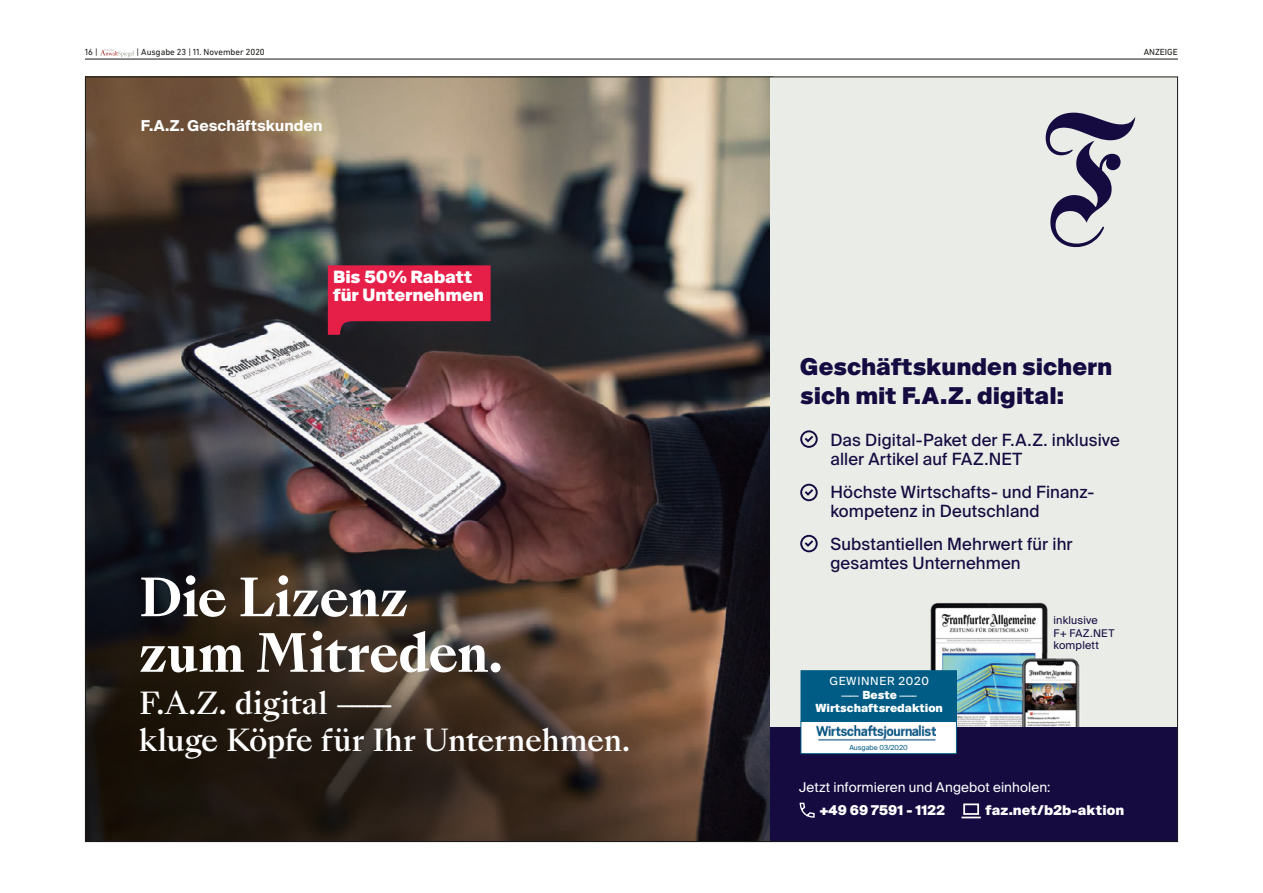
<style>
.page{position:relative;width:1263px;height:893px;background:#fff}
.page>*{position:absolute;margin:0;border:0;box-sizing:border-box;transform-origin:0 0}
.t1{font:700 51px/55.5px "Sang Bleu Kingdom";letter-spacing:-.005em;color:#fff}
.t2{font:500 29.55px/37px "Sang Bleu Kingdom";letter-spacing:-.015em;color:#fff}
.t3{font:900 23.25px/28.5px "Suisse Intl";color:#150b41}
.t4{font:16.95px/19.6px "Suisse Intl";letter-spacing:.01em;color:#150b41}
.t5{font:900 16.95px/18px "Suisse Intl";letter-spacing:-.005em;color:#fff}
.t6{font:700 15px "Suisse Intl";letter-spacing:.005em;color:#fff}
.t7{font:13.5px "Suisse Intl";letter-spacing:.01em;color:#fff}
.t8{font:900 13.5px "Suisse Intl";letter-spacing:.005em;color:#fff}
.t9{font:900 11.25px "Suisse Intl";color:#fff}
.t10{font:11.25px "Suisse Intl";letter-spacing:.06em;color:#fff}
.t11{font:10.95px "Suisse Intl";letter-spacing:.015em;color:#150b41}
.t12{font:10.65px "Suisse Intl";letter-spacing:.035em;color:#150b41}
.t13{font:10.5px "Suisse Intl";color:#fff}
.t14{font:9px "DIN Next";color:#1a1a18}
.t15{font:6.9px "Suisse Intl";color:#005c85}
.s1{font-weight:900;font-size:11.25px}
</style>
<div class="page">
<hr style="left:85px;top:59px;width:1093px;height:1px;background:#1a1a18">
<svg style="left:100px;top:49px;width:34px;height:8px"></svg>
<img style="left:87px;top:79px;width:683px;height:761px">
<div style="left:770px;top:77px;width:407px;height:696px;background:#eaece7"></div>
<img style="left:930px;top:602px;width:118px;height:125px">
<img style="left:1020px;top:653px;width:60px;height:74px">
<div style="left:770px;top:727px;width:407px;height:115px;background:#150b41"></div>
<div style="left:963px;top:803px;width:16px;height:12px;border:2px solid #fff"></div>
<svg style="left:962px;top:817px;width:18px;height:1px"></svg>
<svg style="left:800px;top:803px;width:15px;height:15px"></svg>
<svg style="left:1046px;top:113px;width:89px;height:134px"></svg>
<svg style="left:800px;top:430px;width:18px;height:18px"></svg>
<svg style="left:800px;top:484px;width:18px;height:17px"></svg>
<svg style="left:800px;top:535px;width:18px;height:17px"></svg>
<svg style="left:328px;top:265px;width:163px;height:70px"></svg>
<div style="left:801px;top:721px;width:155px;height:33px;background:#fff"></div>
<div style="left:800px;top:721px;width:157px;height:33px;border:1px solid #005c85"></div>
<div style="left:801px;top:671px;width:155px;height:50px;background:#005c85"></div>
<div style="left:800px;top:670px;width:157px;height:52px;border:1px solid #005c85"></div>
<img style="left:817px;top:726px;width:118px;height:15px">
<p class="t14" style="left:85px;top:47px;width:14px">16 |</p>
<p class="t14" style="left:136px;top:47px;width:130px">| Ausgabe 23 | 11. November 2020</p>
<p class="t14" style="left:1144px;top:47px;width:36px">ANZEIGE</p>
<p class="t6" style="left:141px;top:117px;width:183px">F.A.Z. Geschäftskunden</p>
<p class="t5" style="left:333px;top:269px;width:152px">Bis 50 % Rabatt für Unternehmen</p>
<h1 class="t1" style="left:139px;top:571px;width:365px">Die Lizenz zum Mitreden.</h1>
<h2 class="t2" style="left:139px;top:686px;width:492px">F.A.Z. digital –-----<br>kluge Köpfe für Ihr Unternehmen.</h2>
<h3 class="t3" style="left:800px;top:353px;width:313px">Geschäftskunden sichern sich mit F.A.Z. digital:</h3>
<p class="t4" style="left:830px;top:430px;width:291px">Das Digital-Paket der F.A.Z. inklusive aller Artikel auf FAZ.NET</p>
<p class="t4" style="left:830px;top:482px;width:265px">Höchste Wirtschafts- und Finanz&shy;kompetenz in Deutschland</p>
<p class="t4" style="left:830px;top:534px;width:244px">Substantiellen Mehrwert für ihr gesamtes Unternehmen</p>
<p class="t10" style="left:829px;top:675px;width:101px">GEWINNER 2020</p>
<p class="t13" style="left:841px;top:689px;width:78px">–––– <span class="s1">Beste</span> ––––</p>
<p class="t9" style="left:815px;top:702px;width:129px">Wirtschaftsredaktion</p>
<p class="t15" style="left:849px;top:743px;width:60px">Ausgabe 03/2020</p>
<p class="t11" style="left:1053px;top:614px;width:46px">inklusive</p>
<p class="t12" style="left:1053px;top:627px;width:62px">F+ FAZ.NET</p>
<p class="t11" style="left:1053px;top:639px;width:47px">komplett</p>
<p class="t7" style="left:799px;top:780px;width:253px">Jetzt informieren und Angebot einholen:</p>
<p class="t8" style="left:819px;top:802px;width:127px">+49 69 7591 - 1122</p>
<p class="t8" style="left:986px;top:802px;width:140px">faz.net/b2b-aktion</p>
</div>
